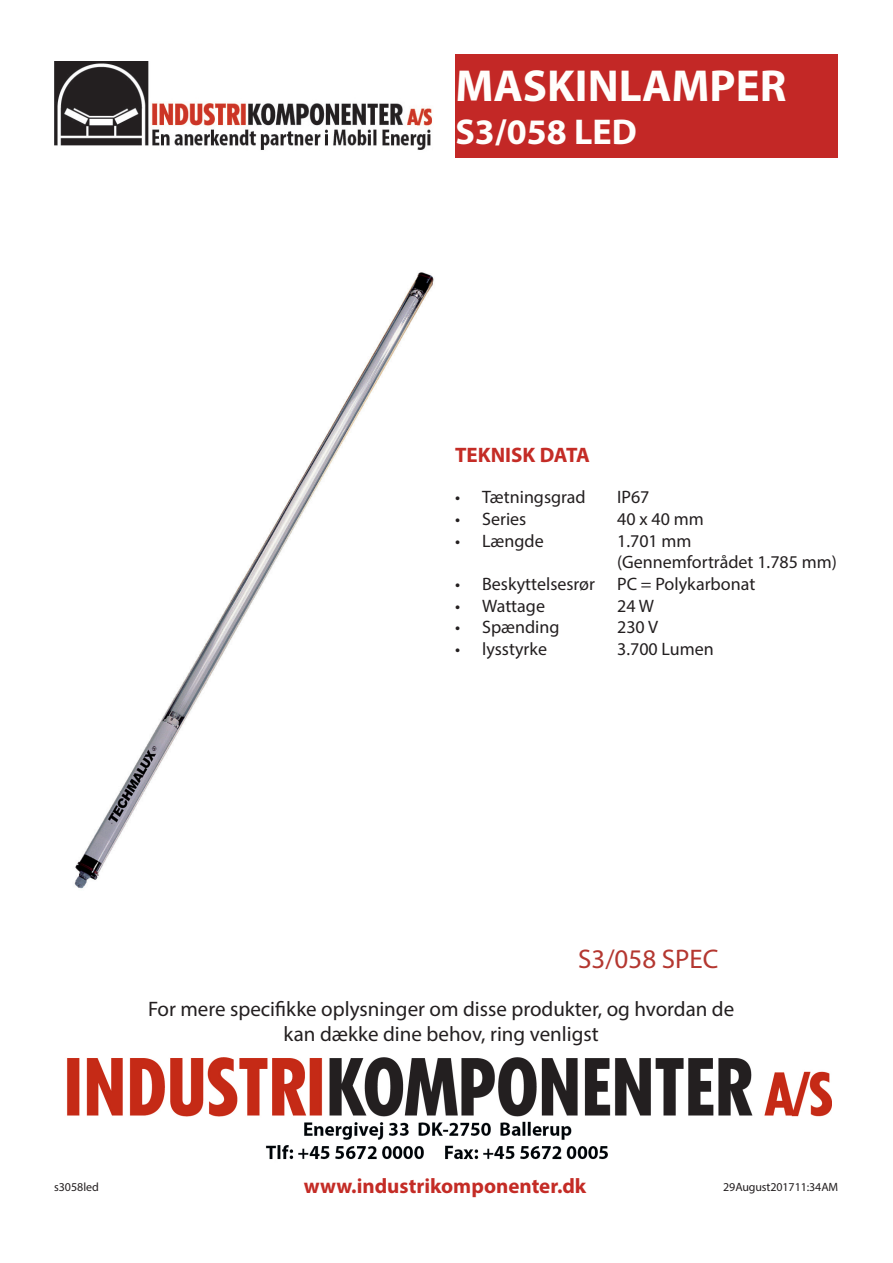
<style>
.page{position:relative;width:893px;height:1263px;background:#fff}
.page>*{position:absolute;margin:0;border:0;box-sizing:border-box;transform-origin:0 0}
.t1{font:700 45px "Myriad Pro";color:#fffefc}
.t2{font:700 36px "Myriad Pro";color:#fffefc}
.t3{font:27px "Myriad Pro";color:#b43730}
.t4{font:21px "Myriad Pro";color:#231f20}
.t5{font:700 21px "Myriad Pro";color:#c42c26}
.t6{font:18px/21.6px "Myriad Pro";color:#231f20}
.t7{font:12px "Myriad Pro";letter-spacing:-.015em;color:#231f20}
</style>
<div class="page">
<img style="left:67px;top:1058px;width:765px;height:102px">
<div style="left:455px;top:54px;width:383px;height:104px;background:#c32826"></div>
<img style="left:54px;top:61px;width:378px;height:89px">
<img style="left:74px;top:272px;width:360px;height:617px">
<p class="t1" style="left:455px;top:57px;width:332px">MASKINLAMPER</p>
<p class="t2" style="left:455px;top:109px;width:183px">S3/058 LED</p>
<p class="t5" style="left:455px;top:441px;width:136px">TEKNISK DATA</p>
<p class="t6" style="left:455px;top:486px;width:132px">• Tætningsgrad</p>
<p class="t6" style="left:617px;top:486px;width:34px">IP67</p>
<p class="t6" style="left:455px;top:508px;width:73px">• Series</p>
<p class="t6" style="left:617px;top:508px;width:88px">40 x 40 mm</p>
<p class="t6" style="left:455px;top:530px;width:90px">• Længde</p>
<p class="t6" style="left:617px;top:530px;width:221px">1.701 mm<br>(Gennemfortrådet 1.785 mm)</p>
<p class="t6" style="left:455px;top:573px;width:302px">• Beskyttelsesrør PC = Polykarbonat</p>
<p class="t6" style="left:455px;top:594px;width:91px">• Wattage</p>
<p class="t6" style="left:617px;top:594px;width:38px">24 W</p>
<p class="t6" style="left:455px;top:616px;width:106px">• Spænding</p>
<p class="t6" style="left:617px;top:616px;width:42px">230 V</p>
<p class="t6" style="left:455px;top:638px;width:93px">• lysstyrke</p>
<p class="t6" style="left:617px;top:638px;width:98px">3.700 Lumen</p>
<p class="t3" style="left:578px;top:942px;width:142px">S3/058 SPEC</p>
<p class="t4" style="left:148px;top:996px;width:588px">For mere specifikke oplysninger om disse produkter, og hvordan de</p>
<p class="t4" style="left:284px;top:1021px;width:317px">kan dække dine behov, ring venligst</p>
<p class="t7" style="left:54px;top:1180px;width:46px">s3058led</p>
<p class="t5" style="left:304px;top:1172px;width:284px">www.industrikomponenter.dk</p>
<p class="t7" style="left:723px;top:1180px;width:117px">29 August 2017 11:34 AM</p>
</div>
